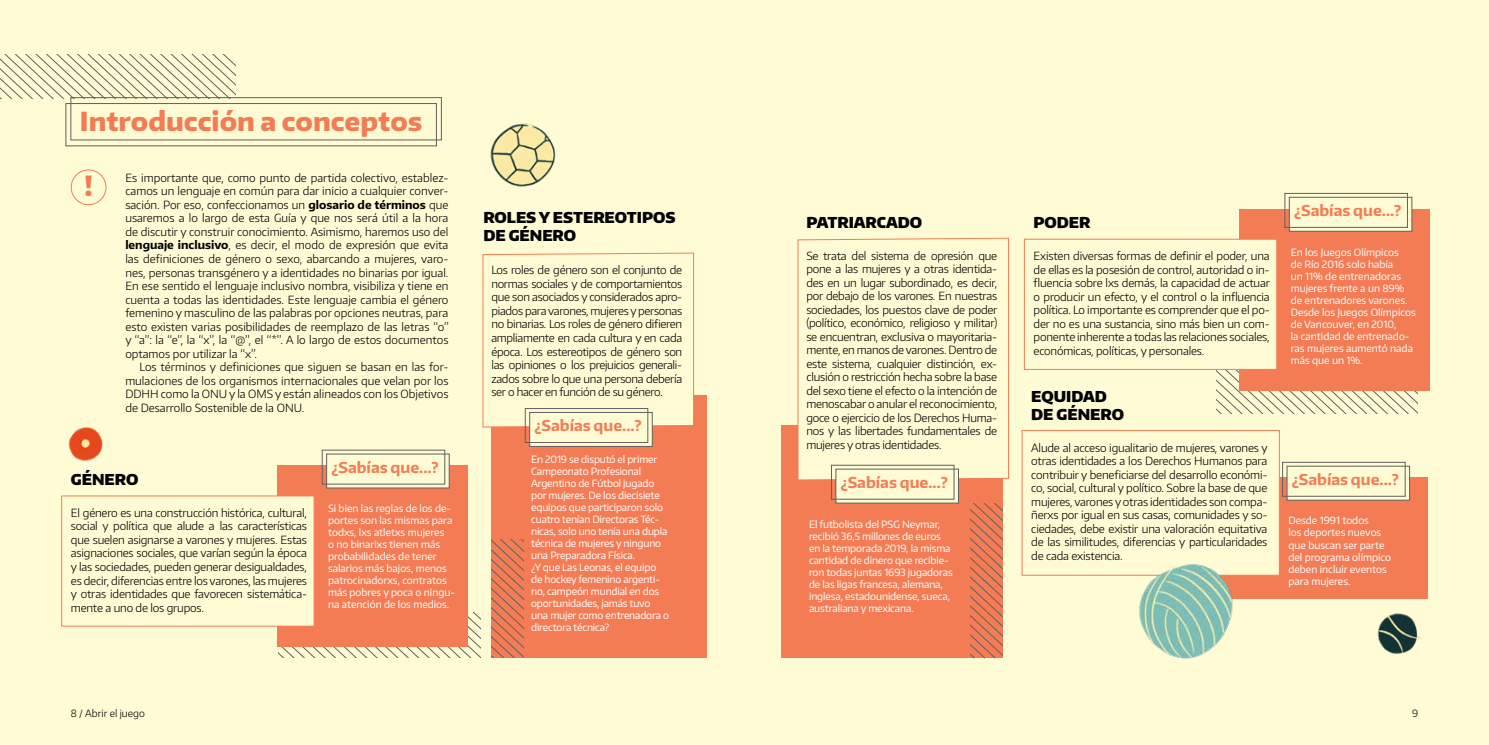
<style>
.page{position:relative;width:1489px;height:745px;background:#fff}
.page>*{position:absolute;margin:0;border:0;box-sizing:border-box;transform-origin:0 0}
.t1{font:900 27.75px "Encode Sans";color:#f47c55}
.t2{font:800 26.25px "Encode Sans";color:#f47c55}
.t3{font:700 15px "Encode Sans";color:#f47c55}
.t4{font:900 15px/18px "Encode Sans";color:#000}
.t5{font:300 11.25px/13.5px "Encode Sans";letter-spacing:-.015em;color:#000;text-align:justify}
.t6{font:10px/12px "Encode Sans";letter-spacing:-.01em;color:#fff}
.t7{font:300 10px "Encode Sans";color:#000}
.s1{font-weight:700}
</style>
<div class="page">
<div style="left:0;top:0;width:744px;height:744px;background:#fffcd5"></div>
<div style="left:744px;top:0;width:744px;height:744px;background:#fffcd5"></div>
<svg style="left:0;top:54px;width:235px;height:44px"></svg>
<div style="left:71px;top:97px;width:370px;height:43px;border:1px solid #606061"></div>
<div style="left:66px;top:103px;width:370px;height:43px;border:1px solid #606061"></div>
<div style="left:71px;top:169px;width:35px;height:36px;border:1px solid #f47c55;border-radius:50%"></div>
<div style="left:491px;top:395px;width:215px;height:262px;background:#f47c55"></div>
<svg style="left:482px;top:252px;width:212px;height:175px"></svg>
<div style="left:529px;top:412px;width:123px;height:34px;background:#fffcd5;border:1px solid #606061"></div>
<div style="left:525px;top:408px;width:123px;height:34px;border:1px solid #606061"></div>
<svg style="left:491px;top:539px;width:32px;height:118px"></svg>
<svg style="left:279px;top:612px;width:201px;height:44px"></svg>
<div style="left:277px;top:465px;width:190px;height:182px;background:#f47c55"></div>
<div style="left:326px;top:453px;width:123px;height:35px;background:#fffcd5"></div>
<div style="left:322px;top:449px;width:123px;height:35px;border:1px solid #606061"></div>
<div style="left:61px;top:495px;width:253px;height:131px;background:#fffcd5;border:1px solid #f47c55"></div>
<img style="left:68px;top:427px;width:35px;height:34px">
<img style="left:322px;top:105px;width:234px;height:82px">
<div style="left:781px;top:425px;width:221px;height:233px;background:#f47c55"></div>
<svg style="left:797px;top:237px;width:212px;height:243px"></svg>
<div style="left:835px;top:468px;width:123px;height:35px;background:#fffcd5;border:1px solid #606061"></div>
<div style="left:831px;top:464px;width:123px;height:35px;border:1px solid #606061"></div>
<svg style="left:970px;top:503px;width:32px;height:154px"></svg>
<svg style="left:1216px;top:369px;width:201px;height:44px"></svg>
<div style="left:1218px;top:477px;width:209px;height:121px;background:#f47c55"></div>
<div style="left:1286px;top:465px;width:123px;height:35px;background:#fffcd5;border:1px solid #606061"></div>
<div style="left:1282px;top:461px;width:123px;height:35px;border:1px solid #606061"></div>
<div style="left:1021px;top:430px;width:258px;height:145px;background:#fffcd5;border:1px solid #f47c55"></div>
<img style="left:1347px;top:579px;width:81px;height:75px">
<div style="left:1239px;top:208px;width:191px;height:182px;background:#f47c55"></div>
<div style="left:1288px;top:197px;width:123px;height:34px;background:#fffcd5;border:1px solid #606061"></div>
<div style="left:1284px;top:193px;width:123px;height:34px;border:1px solid #606061"></div>
<div style="left:1023px;top:239px;width:253px;height:130px;background:#fffcd5;border:1px solid #f47c55"></div>
<img style="left:1091px;top:564px;width:170px;height:95px">
<h2 class="t2" style="left:80px;top:104px;width:344px">Introducción a conceptos</h2>
<p class="t5" style="left:125px;top:170px;width:325px">Es importante que, como punto de partida colectivo, establez&shy;camos un lenguaje en común para dar inicio a cualquier conver&shy;sación. Por eso, confeccionamos un <span class="s1">glosario de términos</span> que usaremos a lo largo de esta Guía y que nos será útil a la hora de discutir y construir conocimiento. Asimismo, haremos uso del <span class="s1">lenguaje inclusivo</span>, es decir, el modo de expresión que evita las definiciones de género o sexo, abarcando a mujeres, varo&shy;nes, personas transgénero y a identidades no binarias por igual.<br>En ese sentido el lenguaje inclusivo nombra, visibiliza y tiene en cuenta a todas las identidades. Este lenguaje cambia el género femenino y masculino de las palabras por opciones neutras, para esto existen varias posibilidades de reemplazo de las letras “o” y “a”: la “e”, la “x”, la “@”, el “*”. A lo largo de estos documentos optamos por utilizar la “x”.</p>
<p class="t5" style="left:125px;top:359px;width:324px;text-indent:14px">Los términos y definiciones que siguen se basan en las for&shy;mulaciones de los organismos internacionales que velan por los DDHH como la ONU y la OMS y están alineados con los Objetivos de Desarrollo Sostenible de la ONU.</p>
<h1 class="t1" style="left:84px;top:168px;width:10px">!</h1>
<h3 class="t4" style="left:71px;top:469px;width:69px">GÉNERO</h3>
<p class="t5" style="left:71px;top:505px;width:238px">El género es una construcción histórica, cultural, social y política que alude a las características que suelen asignarse a varones y mujeres. Estas asignaciones sociales, que varían según la época y las sociedades, pueden generar desigualdades, es decir, diferencias entre los varones, las mujeres y otras identidades que favorecen sistemática&shy;mente a uno de los grupos.</p>
<h3 class="t3" style="left:331px;top:457px;width:109px">¿Sabías que...?</h3>
<p class="t6" style="left:328px;top:502px;width:128px">Si bien las reglas de los de&shy;portes son las mismas para todxs, lxs atletxs mujeres<br>o no binarixs tienen más probabilidades de tener salarios más bajos, menos patrocinadorxs, contratos más pobres y poca o ningu&shy;na atención de los medios.</p>
<h3 class="t4" style="left:483px;top:208px;width:194px">ROLES Y ESTEREOTIPOS<br>DE GÉNERO</h3>
<p class="t5" style="left:491px;top:263px;width:192px">Los roles de género son el conjunto de normas sociales y de comportamientos que son asociados y considerados apro&shy;piados para varones, mujeres y personas no binarias. Los roles de género difieren ampliamente en cada cultura y en cada época. Los estereotipos de género son las opiniones o los prejuicios generali&shy;zados sobre lo que una persona debería ser o hacer en función de su género.</p>
<h3 class="t3" style="left:534px;top:415px;width:109px">¿Sabías que...?</h3>
<p class="t6" style="left:531px;top:452px;width:139px">En 2019 se disputó el primer<br>Campeonato Profesional<br>Argentino de Fútbol jugado por mujeres. De los diecisiete equipos que participaron solo cuatro tenían Directoras Téc&shy;nicas, solo uno tenía una dupla técnica de mujeres y ninguno una Preparadora Física.<br>¿Y que Las Leonas, el equipo de hockey femenino argenti&shy;no, campeón mundial en dos oportunidades, jamás tuvo una mujer como entrenadora o directora técnica?</p>
<h3 class="t4" style="left:806px;top:212px;width:117px">PATRIARCADO</h3>
<p class="t5" style="left:806px;top:248px;width:193px">Se trata del sistema de opresión que pone a las mujeres y a otras identida&shy;des en un lugar subordinado, es decir, por debajo de los varones. En nuestras sociedades, los puestos clave de poder (político, económico, religioso y militar) se encuentran, exclusiva o mayoritaria&shy;mente, en manos de varones. Dentro de este sistema, cualquier distinción, ex&shy;clusión o restricción hecha sobre la base del sexo tiene el efecto o la intención de menoscabar o anular el reconocimiento, goce o ejercicio de los Derechos Huma&shy;nos y las libertades fundamentales de mujeres y otras identidades.</p>
<h3 class="t3" style="left:840px;top:472px;width:109px">¿Sabías que...?</h3>
<p class="t6" style="left:809px;top:517px;width:145px">El futbolista del PSG Neymar, recibió 36,5 millones de euros en la temporada 2019, la misma cantidad de dinero que recibie&shy;ron todas juntas 1693 jugadoras de las ligas francesa, alemana, inglesa, estadounidense, sueca, australiana y mexicana.</p>
<h3 class="t4" style="left:1033px;top:213px;width:58px">PODER</h3>
<p class="t5" style="left:1033px;top:249px;width:238px">Existen diversas formas de definir el poder, una de ellas es la posesión de control, autoridad o in&shy;fluencia sobre lxs demás, la capacidad de actuar o producir un efecto, y el control o la influencia política. Lo importante es comprender que el po&shy;der no es una sustancia, sino más bien un com&shy;ponente inherente a todas las relaciones sociales, económicas, políticas, y personales.</p>
<h3 class="t4" style="left:1031px;top:386px;width:94px">EQUIDAD<br>DE GÉNERO</h3>
<p class="t5" style="left:1031px;top:440px;width:238px">Alude al acceso igualitario de mujeres, varones y otras identidades a los Derechos Humanos para contribuir y beneficiarse del desarrollo económi&shy;co, social, cultural y político. Sobre la base de que mujeres, varones y otras identidades son compa&shy;ñerxs por igual en sus casas, comunidades y so&shy;ciedades, debe existir una valoración equitativa de las similitudes, diferencias y particularidades de cada existencia.</p>
<h3 class="t3" style="left:1293px;top:200px;width:109px">¿Sabías que...?</h3>
<p class="t6" style="left:1290px;top:245px;width:126px">En los Juegos Olímpicos<br>de Río 2016 solo había<br>un 11% de entrenadoras mujeres frente a un 89% de entrenadores varones.<br>Desde los Juegos Olímpicos de Vancouver, en 2010,<br>la cantidad de entrenado&shy;ras mujeres aumentó nada más que un 1%.</p>
<h3 class="t3" style="left:1291px;top:469px;width:109px">¿Sabías que...?</h3>
<p class="t6" style="left:1288px;top:514px;width:104px">Desde 1991 todos<br>los deportes nuevos que buscan ser parte del programa olímpico deben incluir eventos para mujeres.</p>
<p class="t7" style="left:71px;top:706px;width:75px">8 / Abrir el juego</p>
<p class="t7" style="left:1411px;top:706px;width:8px">9</p>
</div>
